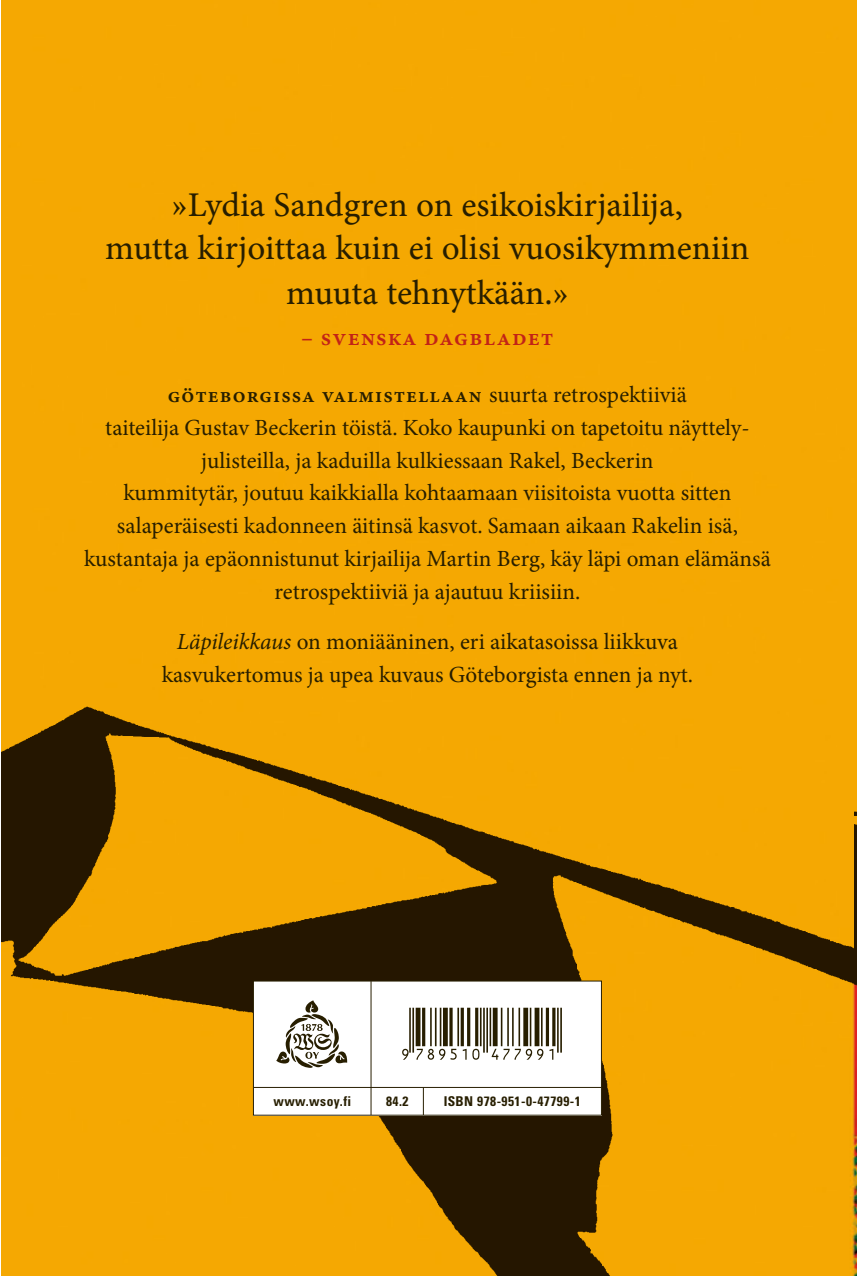
<style>
.page{position:relative;width:857px;height:1276px;background:#fff}
.page>*{position:absolute;margin:0;border:0;box-sizing:border-box;transform-origin:0 0}
.t1{font:51.4px "Viisas EAN Matala";color:#271e00}
.t2{font:34.8px/44px "Minion Pro Capt";color:#271e00;text-align:center}
.t3{font:23.2px/32.8px "Minion Pro";color:#271e00;text-align:center}
.t4{font:23.2px "Minion Pro Semibold Capt";letter-spacing:.05em;color:#c22317}
.t5{font:20.8px "Minion Pro Semibold Capt";letter-spacing:.05em;color:#271e00}
.t6{font:700 condensed 13.4px "Univers LT Std";letter-spacing:.035em;color:#271e00}
.s1{font-family:"Minion Pro";font-size:23.2px}
.s2{font-style:italic}
</style>
<div class="page">
<div style="left:1px;top:0;width:855px;height:1268px;background:#f5a802"></div>
<img style="left:853px;top:243px;width:3px;height:869px">
<img style="left:1px;top:665px;width:852px;height:611px">
<div style="left:253px;top:981px;width:348px;height:134px;background:#fff"></div>
<div style="left:253px;top:980px;width:348px;height:135px;border:1px solid #271e00"></div>
<hr style="left:370px;top:981px;width:1px;height:134px;background:#271e00">
<hr style="left:253px;top:1087px;width:348px;height:1px;background:#271e00">
<svg style="left:423px;top:1088px;width:1px;height:27px"></svg>
<svg style="left:276px;top:1000px;width:71px;height:68px"></svg>
<svg style="left:852px;top:0;width:5px;height:8px"></svg>
<svg style="left:852px;top:1268px;width:5px;height:8px"></svg>
<h2 class="t2" style="left:105px;top:183px;width:645px">»Lydia Sandgren on esikoiskirjailija,<br>mutta kirjoittaa kuin ei olisi vuosikymmeniin muuta tehnytkään.»</h2>
<p class="t4" style="left:301px;top:321px;width:254px">– svenska dagbladet</p>
<p class="t5" style="left:168px;top:380px;width:520px">göteborgissa valmistellaan <span class="s1">suurta retrospektiiviä</span></p>
<p class="t3" style="left:84px;top:411px;width:688px">taiteilija Gustav Beckerin töistä. Koko kaupunki on tapetoitu näyttely&shy;julisteilla, ja kaduilla kulkiessaan Rakel, Beckerin<br>kummitytär, joutuu kaikkialla kohtaamaan viisitoista vuotta sitten salaperäisesti kadonneen äitinsä kasvot. Samaan aikaan Rakelin isä, kustantaja ja epäonnistunut kirjailija Martin Berg, käy läpi oman elämänsä retrospektiiviä ja ajautuu kriisiin.</p>
<p class="t3" style="left:162px;top:625px;width:532px"><span class="s2">Läpileikkaus</span> on moniääninen, eri aikatasoissa liikkuva kasvukertomus ja upea kuvaus Göteborgista ennen ja nyt.</p>
<h1 class="t1" style="left:398px;top:1007px;width:165px">*9789510477991*</h1>
<p class="t6" style="left:273px;top:1092px;width:79px">www.wsoy.fi</p>
<p class="t6" style="left:386px;top:1092px;width:24px">84.2</p>
<p class="t6" style="left:443px;top:1092px;width:138px">ISBN 978-951-0-47799-1</p>
</div>
